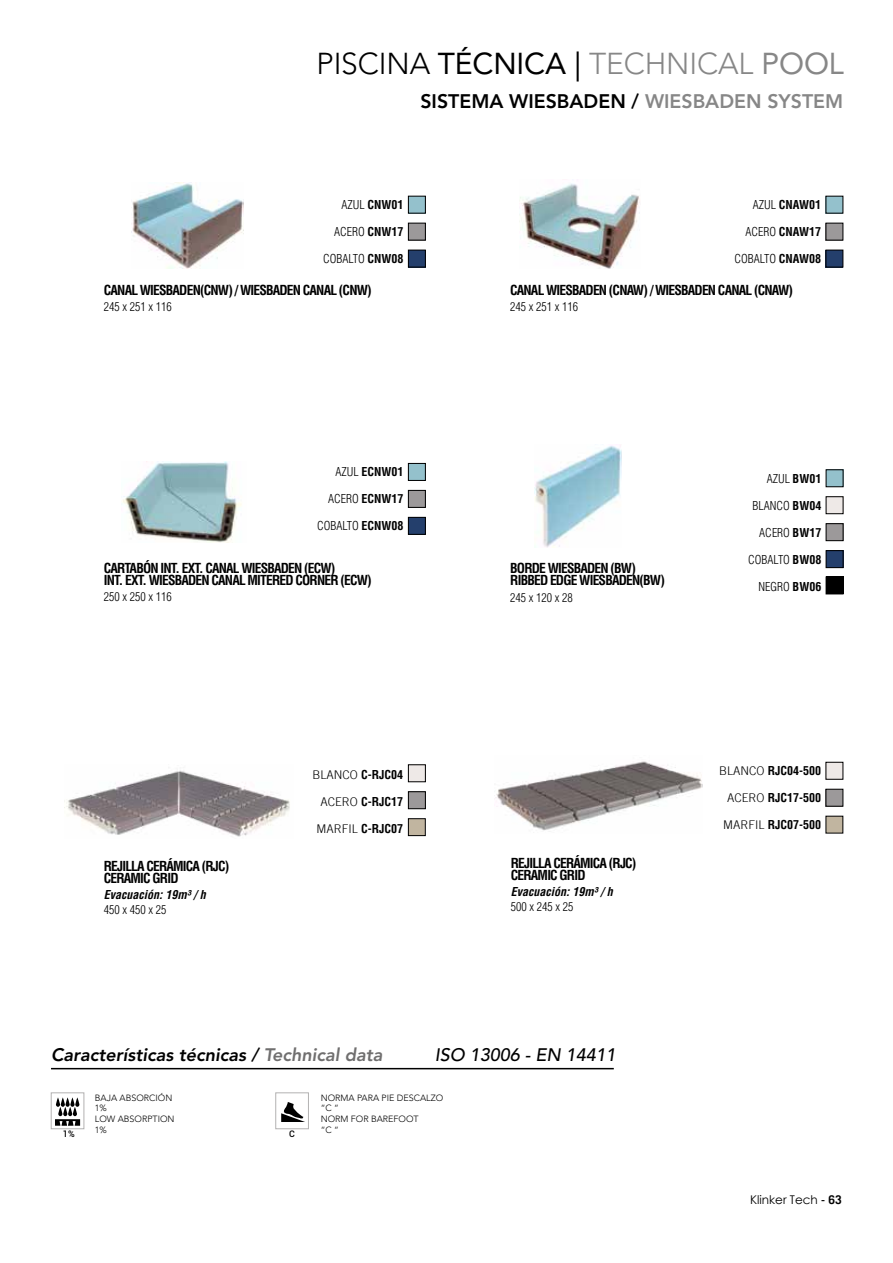
<style>
.page{position:relative;width:893px;height:1263px;background:#fff}
.page>*{position:absolute;margin:0;border:0;box-sizing:border-box;transform-origin:0 0}
.t1{font:300 30px "Avenir LT Std";letter-spacing:-.005em;color:#878787}
.t2{font:800 19.5px "Avenir LT Std";color:#000}
.t3{font:italic 800 18px "Avenir LT Std";color:#000}
.t4{font:italic 500 18px "Avenir LT Std";color:#000}
.t5{font:700 condensed 13.5px/12px "Helvetica LT Std";letter-spacing:-.06em;color:#000}
.t6{font:300 condensed 12px "Helvetica LT Std";color:#000}
.t7{font:700 condensed 12px "Helvetica LT Std";color:#000}
.t8{font:italic 700 condensed 12px "Helvetica LT Std";color:#000}
.t9{font:12px "Century Gothic";color:#000}
.t10{font:300 9px/10.8px "Avenir LT Std";color:#000}
.t11{font:500 9px "Roboto";color:#000}
.s1{color:#000}
.s2{font-weight:400;color:#000}
.s3{font-weight:400}
.s4{color:#878787}
.s5{font-weight:300}
.s6{font-weight:700}
.s7{font-family:"Trade Gothic LT";font-weight:300;font-stretch:normal}
.s8{color:#706f6f}
.s9{font-family:"Trade Gothic LT";font-weight:700}
</style>
<div class="page">
<div style="left:408px;top:223px;width:17px;height:17px;background:#9c999a"></div>
<div style="left:408px;top:223px;width:17px;height:17px;border:1px solid #000"></div>
<div style="left:408px;top:250px;width:17px;height:17px;background:#243f6c"></div>
<div style="left:408px;top:250px;width:17px;height:17px;border:1px solid #000"></div>
<div style="left:408px;top:196px;width:17px;height:17px;background:#94c1cc"></div>
<img style="left:132px;top:183px;width:111px;height:86px">
<div style="left:408px;top:490px;width:17px;height:17px;background:#9c999a"></div>
<div style="left:408px;top:490px;width:17px;height:17px;border:1px solid #000"></div>
<div style="left:408px;top:517px;width:17px;height:17px;background:#243f6c"></div>
<div style="left:408px;top:517px;width:17px;height:17px;border:1px solid #000"></div>
<div style="left:408px;top:463px;width:17px;height:17px;background:#94c1cc"></div>
<div style="left:408px;top:463px;width:17px;height:17px;border:1px solid #000"></div>
<img style="left:122px;top:462px;width:120px;height:80px">
<div style="left:826px;top:223px;width:17px;height:17px;background:#9c999a"></div>
<div style="left:826px;top:223px;width:17px;height:17px;border:1px solid #000"></div>
<div style="left:826px;top:250px;width:17px;height:17px;background:#243f6c"></div>
<div style="left:826px;top:250px;width:17px;height:17px;border:1px solid #000"></div>
<div style="left:826px;top:196px;width:17px;height:17px;background:#94c1cc"></div>
<img style="left:520px;top:179px;width:120px;height:90px">
<div style="left:826px;top:497px;width:17px;height:17px;background:#eee9e7"></div>
<div style="left:826px;top:524px;width:17px;height:17px;background:#9c999a"></div>
<div style="left:826px;top:551px;width:17px;height:17px;background:#243f6c"></div>
<div style="left:826px;top:550px;width:17px;height:18px;border:1px solid #000"></div>
<div style="left:826px;top:577px;width:17px;height:17px;background:#000"></div>
<div style="left:826px;top:470px;width:17px;height:17px;background:#94c1cc"></div>
<img style="left:534px;top:444px;width:87px;height:103px">
<div style="left:826px;top:762px;width:17px;height:17px;background:#eee9e7"></div>
<div style="left:826px;top:789px;width:17px;height:17px;background:#9c999a"></div>
<div style="left:826px;top:789px;width:17px;height:17px;border:1px solid #000"></div>
<div style="left:826px;top:816px;width:17px;height:17px;background:#c1b5a0"></div>
<img style="left:495px;top:761px;width:208px;height:70px">
<div style="left:408px;top:765px;width:17px;height:17px;background:#eee9e7"></div>
<div style="left:408px;top:792px;width:17px;height:17px;background:#9c999a"></div>
<div style="left:408px;top:792px;width:17px;height:17px;border:1px solid #000"></div>
<div style="left:408px;top:819px;width:17px;height:17px;background:#c1b5a0"></div>
<div style="left:408px;top:819px;width:17px;height:17px;border:1px solid #000"></div>
<img style="left:66px;top:770px;width:224px;height:67px">
<div style="left:51px;top:1093px;width:33px;height:36px;border:1px solid #b3b2b2"></div>
<svg style="left:56px;top:1097px;width:4px;height:10px"></svg>
<svg style="left:61px;top:1097px;width:4px;height:10px"></svg>
<svg style="left:65px;top:1097px;width:5px;height:10px"></svg>
<svg style="left:70px;top:1097px;width:5px;height:10px"></svg>
<svg style="left:75px;top:1097px;width:5px;height:10px"></svg>
<svg style="left:55px;top:1107px;width:25px;height:19px"></svg>
<div style="left:276px;top:1093px;width:33px;height:36px;border:1px solid #b3b2b2"></div>
<svg style="left:281px;top:1102px;width:24px;height:20px"></svg>
<hr style="left:51px;top:1068px;width:563px;height:1px;background:#000">
<h1 class="t1" style="left:317px;top:46px;width:529px"><span class="s1">PISCINA</span> <span class="s2">TÉCNICA |</span> TECHNICAL <span class="s3">POOL</span></h1>
<h2 class="t2" style="left:420px;top:90px;width:424px">SISTEMA WIESBADEN / <span class="s4">WIESBADEN SYSTEM</span></h2>
<p class="t7" style="left:342px;top:197px;width:63px"><span class="s5">AZUL</span> CNW01</p>
<p class="t6" style="left:334px;top:224px;width:71px">ACERO <span class="s6">CNW17</span></p>
<p class="t6" style="left:323px;top:251px;width:82px">COBALTO <span class="s6">CNW08</span></p>
<p class="t5" style="left:104px;top:284px;width:269px">CANAL WIESBADEN(CNW) / WIESBADEN CANAL (CNW)</p>
<p class="t6" style="left:104px;top:300px;width:69px">245 x 251 x 116</p>
<p class="t7" style="left:336px;top:464px;width:69px"><span class="s5">AZUL</span> ECNW01</p>
<p class="t7" style="left:328px;top:491px;width:77px"><span class="s5">ACERO</span> ECNW17</p>
<p class="t6" style="left:317px;top:518px;width:88px">COBALTO <span class="s6">ECNW08</span></p>
<p class="t5" style="left:104px;top:562px;width:269px">CARTABÓN INT. EXT. CANAL WIESBADEN (ECW)<br>INT. EXT. WIESBADEN CANAL MITERED CORNER (ECW)</p>
<p class="t6" style="left:104px;top:589px;width:69px">250 x 250 x 116</p>
<p class="t5" style="left:104px;top:860px;width:127px">REJILLA CERÁMICA (RJC)<br>CERAMIC GRID</p>
<p class="t8" style="left:104px;top:887px;width:103px">Evacuación: 19m³ / h</p>
<p class="t6" style="left:104px;top:902px;width:64px">450 x 450 x 25</p>
<p class="t7" style="left:313px;top:767px;width:92px"><span class="s7">BLANCO</span> C-RJC04</p>
<p class="t7" style="left:321px;top:794px;width:84px"><span class="s7">ACERO</span> C-RJC17</p>
<p class="t7" style="left:317px;top:821px;width:88px"><span class="s7">MARFIL</span> C-RJC07</p>
<p class="t7" style="left:753px;top:197px;width:70px"><span class="s5">AZUL</span> CNAW01</p>
<p class="t7" style="left:746px;top:224px;width:77px"><span class="s5">ACERO</span> CNAW17</p>
<p class="t6" style="left:734px;top:251px;width:88px">COBALTO <span class="s6">CNAW08</span></p>
<p class="t5" style="left:510px;top:284px;width:284px">CANAL WIESBADEN (CNAW) / WIESBADEN CANAL (CNAW)</p>
<p class="t6" style="left:510px;top:300px;width:69px">245 x 251 x 116</p>
<p class="t5" style="left:510px;top:562px;width:156px">BORDE WIESBADEN (BW)<br>RIBBED EDGE WIESBADEN(BW)</p>
<p class="t6" style="left:510px;top:590px;width:64px">245 x 120 x 28</p>
<p class="t6" style="left:767px;top:471px;width:56px">AZUL <span class="s6">BW01</span></p>
<p class="t6" style="left:753px;top:498px;width:70px">BLANCO <span class="s6">BW04</span></p>
<p class="t6" style="left:759px;top:525px;width:64px">ACERO <span class="s6">BW17</span></p>
<p class="t6" style="left:748px;top:552px;width:75px">COBALTO <span class="s6">BW08</span></p>
<p class="t6" style="left:759px;top:579px;width:64px">NEGRO <span class="s6">BW06</span></p>
<p class="t5" style="left:511px;top:857px;width:127px">REJILLA CERÁMICA (RJC)<br>CERAMIC GRID</p>
<p class="t8" style="left:511px;top:884px;width:103px">Evacuación: 19m³ / h</p>
<p class="t6" style="left:511px;top:899px;width:64px">500 x 245 x 25</p>
<p class="t7" style="left:719px;top:763px;width:103px"><span class="s7">BLANCO</span> RJC04-500</p>
<p class="t7" style="left:727px;top:790px;width:96px"><span class="s7">ACERO</span> RJC17-500</p>
<p class="t7" style="left:723px;top:817px;width:100px"><span class="s7">MARFIL</span> RJC07-500</p>
<h3 class="t3" style="left:51px;top:1044px;width:333px">Características técnicas / <span class="s8">Technical data</span></h3>
<h3 class="t4" style="left:435px;top:1044px;width:183px">ISO 13006 - EN 14411</h3>
<p class="t11" style="left:63px;top:1128px;width:13px">1%</p>
<p class="t10" style="left:95px;top:1092px;width:81px">BAJA ABSORCIÓN<br>1%<br>LOW ABSORPTION<br>1%</p>
<p class="t11" style="left:289px;top:1128px;width:7px">C</p>
<p class="t10" style="left:321px;top:1092px;width:124px">NORMA PARA PIE DESCALZO “C “<br>NORM FOR BAREFOOT<br>“C “</p>
<p class="t9" style="left:750px;top:1191px;width:93px">Klinker Tech <span class="s9">- 63</span></p>
</div>
